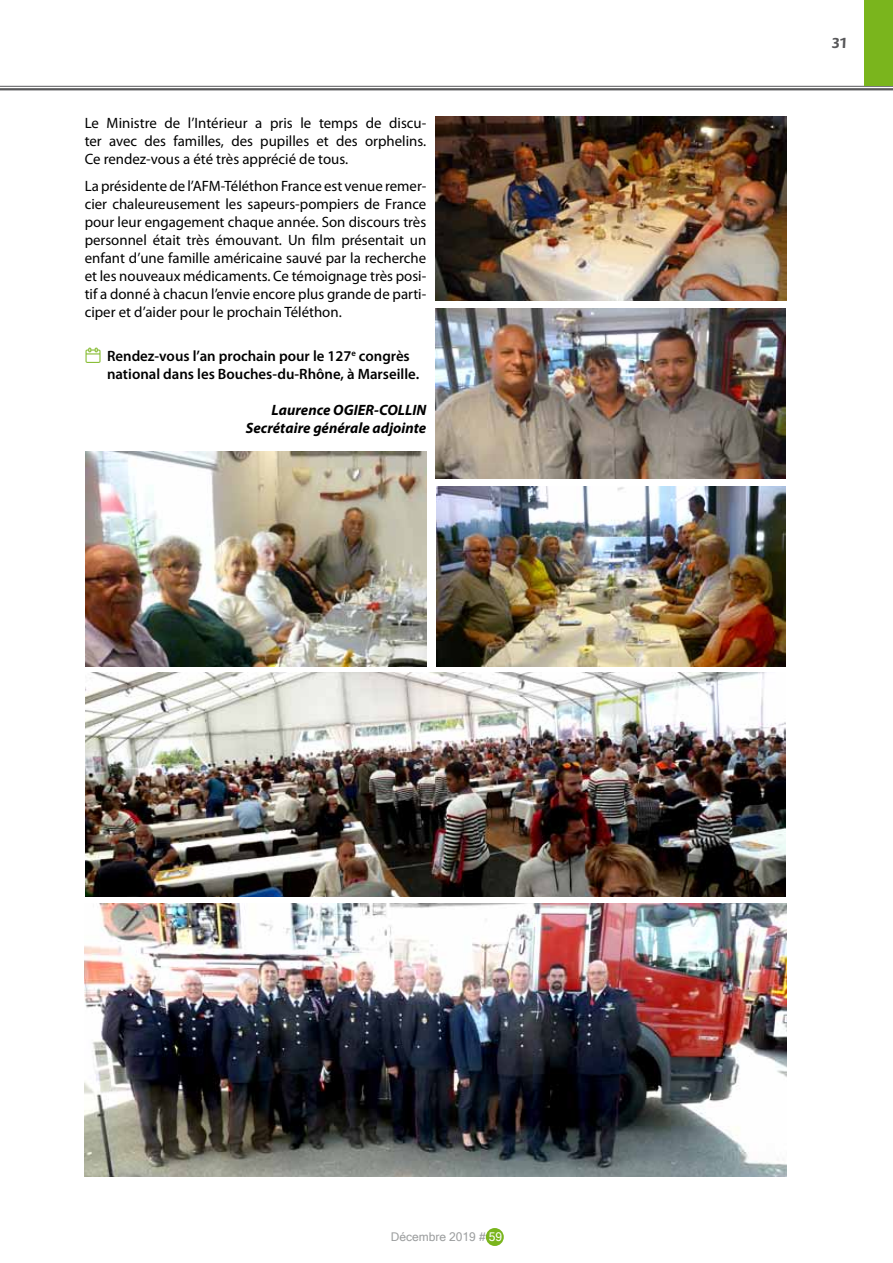
<style>
.page{position:relative;width:893px;height:1263px;background:#fff}
.page>*{position:absolute;margin:0;border:0;box-sizing:border-box;transform-origin:0 0}
.t1{font:15px/18px "Myriad Pro";color:#000;text-align:justify}
.t2{font:600 15px/18px "Myriad Pro";color:#000}
.t3{font:italic 700 15px/18px "Myriad Pro";color:#000;text-align:right}
.t4{font:700 15px "Flora ITC";color:#58585a}
.t5{font:12px "Microsoft Sans Serif";color:#9c9e9f}
.s1{color:#fff}
</style>
<div class="page">
<hr style="left:0;top:86px;width:893px;height:1px;background:#58585a">
<hr style="left:0;top:88px;width:893px;height:2px;background:#58585a">
<div style="left:865px;top:0;width:28px;height:85px;background:#7ab51d"></div>
<div style="left:486px;top:1228px;width:18px;height:18px;background:#7ab51d;border-radius:50%"></div>
<img style="left:436px;top:308px;width:349px;height:170px">
<img style="left:85px;top:452px;width:341px;height:214px">
<img style="left:436px;top:117px;width:351px;height:184px">
<img style="left:85px;top:673px;width:701px;height:223px">
<img style="left:436px;top:487px;width:350px;height:179px">
<img style="left:85px;top:903px;width:702px;height:273px">
<p class="t1" style="left:85px;top:114px;width:343px">Le Ministre de l’Intérieur a pris le temps de discu&shy;ter avec des familles, des pupilles et des orphelins.<br>Ce rendez-vous a été très apprécié de tous.</p>
<p class="t1" style="left:85px;top:176px;width:343px">La présidente de l’AFM-Téléthon France est venue remer&shy;cier chaleureusement les sapeurs-pompiers de France pour leur engagement chaque année. Son discours très personnel était très émouvant. Un film présentait un enfant d’une famille américaine sauvé par la recherche et les nouveaux médicaments. Ce témoignage très posi&shy;tif a donné à chacun l’envie encore plus grande de parti&shy;ciper et d’aider pour le prochain Téléthon.</p>
<p class="t2" style="left:107px;top:347px;width:314px">Rendez-vous l’an prochain pour le 127<sup>e</sup> congrès national dans les Bouches-du-Rhône, à Marseille.</p>
<p class="t3" style="left:246px;top:401px;width:182px">Laurence OGIER-COLLIN<br>Secrétaire générale adjointe</p>
<p class="t5" style="left:391px;top:1230px;width:113px">Décembre 2019 # <span class="s1">59</span></p>
<p class="t4" style="left:832px;top:34px;width:17px">31</p>
</div>
